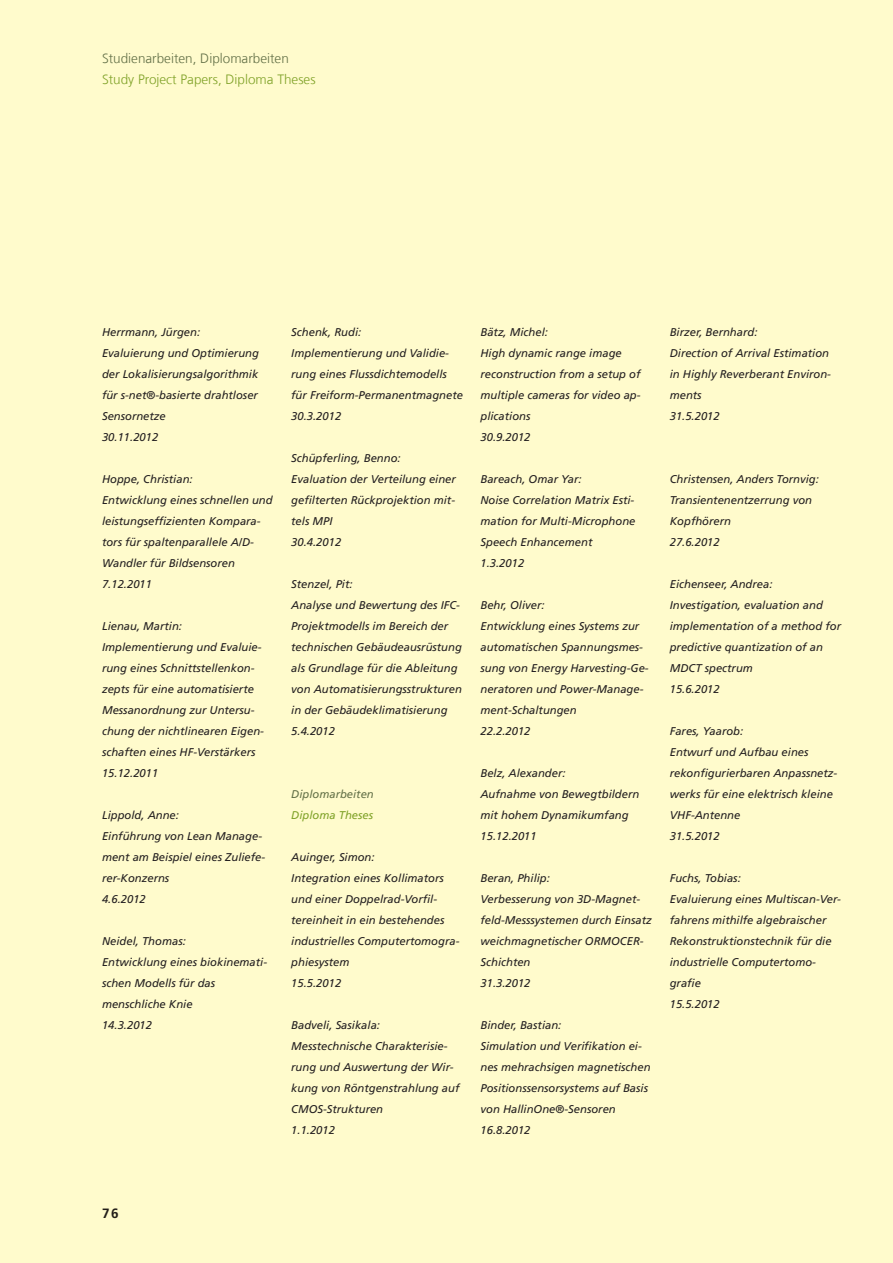
<style>
.page{position:relative;width:893px;height:1263px;background:#fffbcc}
.page>*{position:absolute;margin:0;border:0;box-sizing:border-box;transform-origin:0 0}
._06_Fließtext{font:300 13.5px "Frutiger LT Com";color:#81a32a}
._06_Fließtext-2{font:300 13.5px "Frutiger LT Com";color:#657249}
.t1{font:700 13.5px "Frutiger LT Com";color:#231f20}
._05_Marginalie_Bildu{font:italic 11.25px/21px "Frutiger LT Com";color:#231f20}
._05_Marginalie_Bildu-2{font:italic 11.25px "Frutiger LT Com";color:#657249}
._05_Marginalie_Bildu-3{font:italic 11.25px "Frutiger LT Com";color:#81a32a}
</style>
<div class="page">
<p class="_06_Fließtext-2" style="left:102px;top:50px;width:188px">Studienarbeiten, Diplomarbeiten</p>
<p class="_06_Fließtext" style="left:102px;top:71px;width:215px">Study Project Papers, Diploma Theses</p>
<p class="_05_Marginalie_Bildu" style="left:102px;top:322px;width:100px">Herrmann, Jürgen:</p>
<p class="_05_Marginalie_Bildu" style="left:102px;top:343px;width:158px;text-align:justify">Evaluierung und Optimierung der Lokalisierungsalgorithmik für s-net®-basierte drahtloser Sensornetze</p>
<p class="_05_Marginalie_Bildu" style="left:102px;top:427px;width:58px">30.11.2012</p>
<p class="_05_Marginalie_Bildu" style="left:102px;top:469px;width:92px">Hoppe, Christian:</p>
<p class="_05_Marginalie_Bildu" style="left:102px;top:490px;width:172px">Entwicklung eines schnellen und leistungseffizienten Kompara&shy;tors für spaltenparallele A/D-<br>Wandler für Bildsensoren</p>
<p class="_05_Marginalie_Bildu" style="left:102px;top:574px;width:52px">7.12.2011</p>
<p class="_05_Marginalie_Bildu" style="left:102px;top:616px;width:82px">Lienau, Martin:</p>
<p class="_05_Marginalie_Bildu" style="left:102px;top:637px;width:163px">Implementierung und Evaluie&shy;rung eines Schnittstellenkon&shy;zepts für eine automatisierte<br>Messanordnung zur Untersu&shy;chung der nichtlinearen Eigen&shy;schaften eines HF-Verstärkers</p>
<p class="_05_Marginalie_Bildu" style="left:102px;top:763px;width:58px">15.12.2011</p>
<p class="_05_Marginalie_Bildu" style="left:102px;top:805px;width:78px">Lippold, Anne:</p>
<p class="_05_Marginalie_Bildu" style="left:102px;top:826px;width:165px">Einführung von Lean Manage&shy;ment am Beispiel eines Zuliefe&shy;rer-Konzerns</p>
<p class="_05_Marginalie_Bildu" style="left:102px;top:889px;width:45px">4.6.2012</p>
<p class="_05_Marginalie_Bildu" style="left:102px;top:931px;width:85px">Neidel, Thomas:</p>
<p class="_05_Marginalie_Bildu" style="left:102px;top:952px;width:167px">Entwicklung eines biokinemati&shy;schen Modells für das</p>
<p class="_05_Marginalie_Bildu" style="left:102px;top:994px;width:92px">menschliche Knie</p>
<p class="_05_Marginalie_Bildu" style="left:102px;top:1015px;width:52px">14.3.2012</p>
<p class="_05_Marginalie_Bildu" style="left:291px;top:322px;width:72px">Schenk, Rudi:</p>
<p class="_05_Marginalie_Bildu" style="left:291px;top:343px;width:173px">Implementierung und Validie&shy;rung eines Flussdichtemodells für Freiform-Permanentmagnete</p>
<p class="_05_Marginalie_Bildu" style="left:291px;top:406px;width:52px">30.3.2012</p>
<p class="_05_Marginalie_Bildu" style="left:291px;top:448px;width:111px">Schüpferling, Benno:</p>
<p class="_05_Marginalie_Bildu" style="left:291px;top:469px;width:166px;text-align:justify">Evaluation der Verteilung einer gefilterten Rückprojektion mit&shy;tels MPI</p>
<p class="_05_Marginalie_Bildu" style="left:291px;top:532px;width:52px">30.4.2012</p>
<p class="_05_Marginalie_Bildu" style="left:291px;top:574px;width:63px">Stenzel, Pit:</p>
<p class="_05_Marginalie_Bildu" style="left:291px;top:595px;width:172px">Analyse und Bewertung des IFC-<br>Projektmodells im Bereich der technischen Gebäudeausrüstung als Grundlage für die Ableitung von Automatisierungsstrukturen in der Gebäudeklimatisierung</p>
<p class="_05_Marginalie_Bildu" style="left:291px;top:721px;width:45px">5.4.2012</p>
<p class="_05_Marginalie_Bildu-2" style="left:291px;top:788px;width:84px">Diplomarbeiten</p>
<p class="_05_Marginalie_Bildu-3" style="left:291px;top:809px;width:83px">Diploma Theses</p>
<p class="_05_Marginalie_Bildu" style="left:291px;top:847px;width:85px">Auinger, Simon:</p>
<p class="_05_Marginalie_Bildu" style="left:291px;top:868px;width:170px">Integration eines Kollimators und einer Doppelrad-Vorfil&shy;tereinheit in ein bestehendes industrielles Computertomogra&shy;phiesystem</p>
<p class="_05_Marginalie_Bildu" style="left:291px;top:973px;width:52px">15.5.2012</p>
<p class="_05_Marginalie_Bildu" style="left:291px;top:1015px;width:90px">Badveli, Sasikala:</p>
<p class="_05_Marginalie_Bildu" style="left:291px;top:1036px;width:170px">Messtechnische Charakterisie&shy;rung und Auswertung der Wir&shy;kung von Röntgenstrahlung auf<br>CMOS-Strukturen</p>
<p class="_05_Marginalie_Bildu" style="left:291px;top:1120px;width:45px">1.1.2012</p>
<p class="_05_Marginalie_Bildu" style="left:480px;top:322px;width:69px">Bätz, Michel:</p>
<p class="_05_Marginalie_Bildu" style="left:480px;top:343px;width:162px">High dynamic range image reconstruction from a setup of multiple cameras for video ap&shy;plications</p>
<p class="_05_Marginalie_Bildu" style="left:480px;top:427px;width:52px">30.9.2012</p>
<p class="_05_Marginalie_Bildu" style="left:480px;top:469px;width:103px">Bareach, Omar Yar:</p>
<p class="_05_Marginalie_Bildu" style="left:480px;top:490px;width:157px;text-align:justify">Noise Correlation Matrix Esti&shy;mation for Multi-Microphone Speech Enhancement</p>
<p class="_05_Marginalie_Bildu" style="left:480px;top:553px;width:45px">1.3.2012</p>
<p class="_05_Marginalie_Bildu" style="left:480px;top:595px;width:65px">Behr, Oliver:</p>
<p class="_05_Marginalie_Bildu" style="left:480px;top:616px;width:170px">Entwicklung eines Systems zur automatischen Spannungsmes&shy;sung von Energy Harvesting-Ge&shy;neratoren und Power-Manage&shy;ment-Schaltungen</p>
<p class="_05_Marginalie_Bildu" style="left:480px;top:721px;width:52px">22.2.2012</p>
<p class="_05_Marginalie_Bildu" style="left:480px;top:763px;width:87px">Belz, Alexander:</p>
<p class="_05_Marginalie_Bildu" style="left:480px;top:784px;width:160px">Aufnahme von Bewegtbildern mit hohem Dynamikumfang</p>
<p class="_05_Marginalie_Bildu" style="left:480px;top:826px;width:58px">15.12.2011</p>
<p class="_05_Marginalie_Bildu" style="left:480px;top:868px;width:71px">Beran, Philip:</p>
<p class="_05_Marginalie_Bildu" style="left:480px;top:889px;width:173px">Verbesserung von 3D-Magnet&shy;feld-Messsystemen durch Einsatz weichmagnetischer ORMOCER-<br>Schichten</p>
<p class="_05_Marginalie_Bildu" style="left:480px;top:973px;width:52px">31.3.2012</p>
<p class="_05_Marginalie_Bildu" style="left:480px;top:1015px;width:82px">Binder, Bastian:</p>
<p class="_05_Marginalie_Bildu" style="left:480px;top:1036px;width:172px">Simulation und Verifikation ei&shy;nes mehrachsigen magnetischen<br>Positionssensorsystems auf Basis von HallinOne®-Sensoren</p>
<p class="_05_Marginalie_Bildu" style="left:480px;top:1120px;width:52px">16.8.2012</p>
<p class="_05_Marginalie_Bildu" style="left:670px;top:322px;width:89px">Birzer, Bernhard:</p>
<p class="_05_Marginalie_Bildu" style="left:670px;top:343px;width:163px">Direction of Arrival Estimation in Highly Reverberant Environ&shy;ments</p>
<p class="_05_Marginalie_Bildu" style="left:670px;top:406px;width:52px">31.5.2012</p>
<p class="_05_Marginalie_Bildu" style="left:670px;top:469px;width:151px">Christensen, Anders Tornvig:</p>
<p class="_05_Marginalie_Bildu" style="left:670px;top:490px;width:144px">Transientenentzerrung von<br>Kopfhörern</p>
<p class="_05_Marginalie_Bildu" style="left:670px;top:532px;width:52px">27.6.2012</p>
<p class="_05_Marginalie_Bildu" style="left:670px;top:574px;width:104px">Eichenseer, Andrea:</p>
<p class="_05_Marginalie_Bildu" style="left:670px;top:595px;width:173px">Investigation, evaluation and implementation of a method for predictive quantization of an<br>MDCT spectrum</p>
<p class="_05_Marginalie_Bildu" style="left:670px;top:679px;width:52px">15.6.2012</p>
<p class="_05_Marginalie_Bildu" style="left:670px;top:721px;width:75px">Fares, Yaarob:</p>
<p class="_05_Marginalie_Bildu" style="left:670px;top:742px;width:169px">Entwurf und Aufbau eines rekonfigurierbaren Anpassnetz&shy;werks für eine elektrisch kleine<br>VHF-Antenne</p>
<p class="_05_Marginalie_Bildu" style="left:670px;top:826px;width:52px">31.5.2012</p>
<p class="_05_Marginalie_Bildu" style="left:670px;top:868px;width:73px">Fuchs, Tobias:</p>
<p class="_05_Marginalie_Bildu" style="left:670px;top:889px;width:173px">Evaluierung eines Multiscan-Ver&shy;fahrens mithilfe algebraischer<br>Rekonstruktionstechnik für die industrielle Computertomo&shy;grafie</p>
<p class="_05_Marginalie_Bildu" style="left:670px;top:994px;width:52px">15.5.2012</p>
<p class="t1" style="left:102px;top:1205px;width:18px">76</p>
</div>
